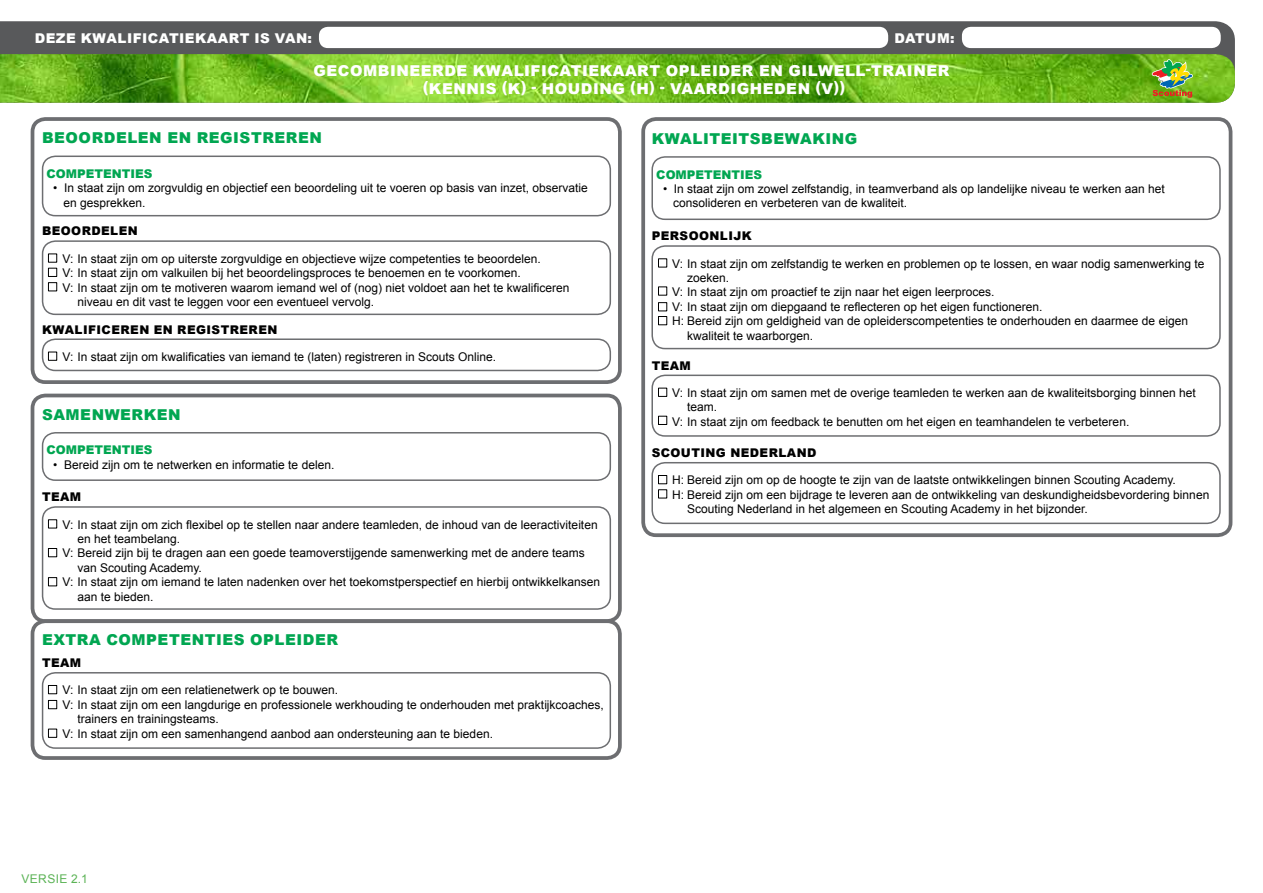
<style>
.page{position:relative;width:1263px;height:893px;background:#fff}
.page>*{position:absolute;margin:0;border:0;box-sizing:border-box;transform-origin:0 0}
.t1{font:900 15px/18px "Arial";letter-spacing:.035em;color:#fff;text-align:center}
.t2{font:900 15px "Arial";letter-spacing:.035em;color:#00a651}
.t3{font:900 13.5px "Arial";letter-spacing:.035em;color:#fff}
.t4{font:12px/14.4px "Arial";color:#000}
.t5{font:900 12px "Arial";letter-spacing:.035em;color:#000}
.t6{font:900 12px "Arial";color:#00a651}
.t7{font:12px "Arial";letter-spacing:.035em;color:#5bb355}
</style>
<div class="page">
<div style="left:31px;top:117px;width:591px;height:267px;border:4px solid #6d6e71;border-radius:13px"></div>
<div style="left:42px;top:156px;width:569px;height:60px;border:2px solid #6d6e71;border-radius:13px"></div>
<div style="left:42px;top:240px;width:569px;height:75px;border:2px solid #6d6e71;border-radius:13px"></div>
<div style="left:48px;top:254px;width:9px;height:8px;border:1px solid #000"></div>
<div style="left:48px;top:268px;width:9px;height:9px;border:1px solid #000"></div>
<div style="left:42px;top:338px;width:569px;height:33px;border:2px solid #6d6e71;border-radius:13px"></div>
<div style="left:48px;top:352px;width:9px;height:8px;border:1px solid #000"></div>
<div style="left:48px;top:282px;width:9px;height:9px;border:1px solid #000"></div>
<div style="left:31px;top:394px;width:591px;height:229px;border:4px solid #6d6e71;border-radius:13px"></div>
<div style="left:42px;top:432px;width:569px;height:49px;border:2px solid #6d6e71;border-radius:13px"></div>
<div style="left:42px;top:506px;width:569px;height:104px;border:2px solid #6d6e71;border-radius:13px"></div>
<div style="left:48px;top:520px;width:9px;height:8px;border:1px solid #000"></div>
<div style="left:48px;top:577px;width:9px;height:9px;border:1px solid #000"></div>
<div style="left:48px;top:548px;width:9px;height:9px;border:1px solid #000"></div>
<div style="left:31px;top:619px;width:591px;height:141px;border:4px solid #6d6e71;border-radius:13px"></div>
<div style="left:42px;top:672px;width:569px;height:77px;border:2px solid #6d6e71;border-radius:13px"></div>
<div style="left:48px;top:729px;width:9px;height:8px;border:1px solid #000"></div>
<div style="left:48px;top:685px;width:9px;height:9px;border:1px solid #000"></div>
<div style="left:48px;top:700px;width:9px;height:9px;border:1px solid #000"></div>
<div style="left:641px;top:117px;width:591px;height:420px;border:4px solid #6d6e71;border-radius:13px"></div>
<div style="left:651px;top:156px;width:570px;height:64px;border:2px solid #6d6e71;border-radius:13px"></div>
<div style="left:651px;top:245px;width:570px;height:104px;border:2px solid #6d6e71;border-radius:13px"></div>
<div style="left:658px;top:259px;width:9px;height:8px;border:1px solid #000"></div>
<div style="left:658px;top:287px;width:9px;height:8px;border:1px solid #000"></div>
<div style="left:658px;top:316px;width:9px;height:9px;border:1px solid #000"></div>
<div style="left:658px;top:302px;width:9px;height:9px;border:1px solid #000"></div>
<div style="left:651px;top:375px;width:570px;height:62px;border:2px solid #6d6e71;border-radius:13px"></div>
<div style="left:658px;top:388px;width:9px;height:9px;border:1px solid #000"></div>
<div style="left:658px;top:416px;width:9px;height:9px;border:1px solid #000"></div>
<div style="left:651px;top:462px;width:570px;height:62px;border:2px solid #6d6e71;border-radius:13px"></div>
<div style="left:658px;top:475px;width:9px;height:9px;border:1px solid #000"></div>
<div style="left:658px;top:490px;width:9px;height:8px;border:1px solid #000"></div>
<svg style="left:0;top:21px;width:1235px;height:33px;background:#5c5d5f"></svg>
<img style="left:0;top:54px;width:1235px;height:49px">
<svg style="left:1152px;top:59px;width:41px;height:39px;background:#89a843"></svg>
<div style="left:319px;top:27px;width:569px;height:21px;background:#fff;border-radius:9px"></div>
<div style="left:962px;top:27px;width:259px;height:21px;background:#fff;border-radius:9px"></div>
<p class="t3" style="left:35px;top:28px;width:279px">DEZE KWALIFICATIEKAART IS VAN:</p>
<p class="t3" style="left:895px;top:28px;width:61px">DATUM:</p>
<p class="t1" style="left:314px;top:61px;width:637px">GECOMBINEERDE KWALIFICATIEKAART OPLEIDER EN GILWELL-TRAINER (KENNIS (K) - HOUDING (H) - VAARDIGHEDEN (V))</p>
<p class="t2" style="left:42px;top:127px;width:281px">BEOORDELEN EN REGISTREREN</p>
<p class="t6" style="left:47px;top:165px;width:107px">COMPETENTIES</p>
<p class="t4" style="left:63px;top:181px;width:526px;text-indent:-10px">• In staat zijn om zorgvuldig en objectief een beoordeling uit te voeren op basis van inzet, observatie en gesprekken.</p>
<p class="t5" style="left:42px;top:222px;width:97px">BEOORDELEN</p>
<p class="t4" style="left:62px;top:251px;width:480px">V: In staat zijn om op uiterste zorgvuldige en objectieve wijze competenties te beoordelen.</p>
<p class="t4" style="left:62px;top:266px;width:460px">V: In staat zijn om valkuilen bij het beoordelingsproces te benoemen en te voorkomen.</p>
<p class="t4" style="left:62px;top:280px;width:509px">V: In staat zijn om te motiveren waarom iemand wel of (nog) niet voldoet aan het te kwalificeren</p>
<p class="t4" style="left:77px;top:294px;width:298px">niveau en dit vast te leggen voor een eventueel vervolg.</p>
<p class="t5" style="left:42px;top:320px;width:237px">KWALIFICEREN EN REGISTREREN</p>
<p class="t4" style="left:62px;top:349px;width:435px">V: In staat zijn om kwalificaties van iemand te (laten) registreren in Scouts Online.</p>
<p class="t2" style="left:42px;top:403px;width:140px">SAMENWERKEN</p>
<p class="t6" style="left:47px;top:441px;width:107px">COMPETENTIES</p>
<p class="t4" style="left:53px;top:457px;width:282px">• Bereid zijn om te netwerken en informatie te delen.</p>
<p class="t5" style="left:42px;top:488px;width:41px">TEAM</p>
<p class="t4" style="left:62px;top:517px;width:537px">V: In staat zijn om zich flexibel op te stellen naar andere teamleden, de inhoud van de leeractiviteiten</p>
<p class="t4" style="left:77px;top:531px;width:104px">en het teambelang.</p>
<p class="t4" style="left:62px;top:546px;width:524px">V: Bereid zijn bij te dragen aan een goede teamoverstijgende samenwerking met de andere teams</p>
<p class="t4" style="left:77px;top:560px;width:126px">van Scouting Academy.</p>
<p class="t4" style="left:62px;top:575px;width:539px">V: In staat zijn om iemand te laten nadenken over het toekomstperspectief en hierbij ontwikkelkansen</p>
<p class="t4" style="left:77px;top:589px;width:78px">aan te bieden.</p>
<p class="t2" style="left:42px;top:629px;width:297px">EXTRA COMPETENTIES OPLEIDER</p>
<p class="t5" style="left:42px;top:654px;width:41px">TEAM</p>
<p class="t4" style="left:62px;top:683px;width:277px">V: In staat zijn om een relatienetwerk op te bouwen.</p>
<p class="t4" style="left:62px;top:697px;width:543px">V: In staat zijn om een langdurige en professionele werkhouding te onderhouden met praktijkcoaches,</p>
<p class="t4" style="left:77px;top:712px;width:143px">trainers en trainingsteams.</p>
<p class="t4" style="left:62px;top:726px;width:432px">V: In staat zijn om een samenhangend aanbod aan ondersteuning aan te bieden.</p>
<p class="t2" style="left:652px;top:128px;width:207px">KWALITEITSBEWAKING</p>
<p class="t6" style="left:656px;top:166px;width:107px">COMPETENTIES</p>
<p class="t4" style="left:673px;top:181px;width:493px;text-indent:-10px">• In staat zijn om zowel zelfstandig, in teamverband als op landelijke niveau te werken aan het consolideren en verbeteren van de kwaliteit.</p>
<p class="t5" style="left:652px;top:227px;width:102px">PERSOONLIJK</p>
<p class="t4" style="left:672px;top:256px;width:534px">V: In staat zijn om zelfstandig te werken en problemen op te lossen, en waar nodig samenwerking te</p>
<p class="t4" style="left:687px;top:271px;width:44px">zoeken.</p>
<p class="t4" style="left:672px;top:285px;width:324px">V: In staat zijn om proactief te zijn naar het eigen leerproces.</p>
<p class="t4" style="left:672px;top:299px;width:372px">V: In staat zijn om diepgaand te reflecteren op het eigen functioneren.</p>
<p class="t4" style="left:672px;top:314px;width:517px">H: Bereid zijn om geldigheid van de opleiderscompetenties te onderhouden en daarmee de eigen</p>
<p class="t4" style="left:687px;top:328px;width:128px">kwaliteit te waarborgen.</p>
<p class="t5" style="left:652px;top:357px;width:41px">TEAM</p>
<p class="t4" style="left:672px;top:385px;width:525px">V: In staat zijn om samen met de overige teamleden te werken aan de kwaliteitsborging binnen het</p>
<p class="t4" style="left:687px;top:400px;width:32px">team.</p>
<p class="t4" style="left:672px;top:414px;width:459px">V: In staat zijn om feedback te benutten om het eigen en teamhandelen te verbeteren.</p>
<p class="t5" style="left:652px;top:444px;width:166px">SCOUTING NEDERLAND</p>
<p class="t4" style="left:672px;top:473px;width:505px">H: Bereid zijn om op de hoogte te zijn van de laatste ontwikkelingen binnen Scouting Academy.</p>
<p class="t4" style="left:672px;top:487px;width:539px">H: Bereid zijn om een bijdrage te leveren aan de ontwikkeling van deskundigheidsbevordering binnen</p>
<p class="t4" style="left:687px;top:502px;width:402px">Scouting Nederland in het algemeen en Scouting Academy in het bijzonder.</p>
<p class="t7" style="left:21px;top:871px;width:68px">VERSIE 2.1</p>
</div>
